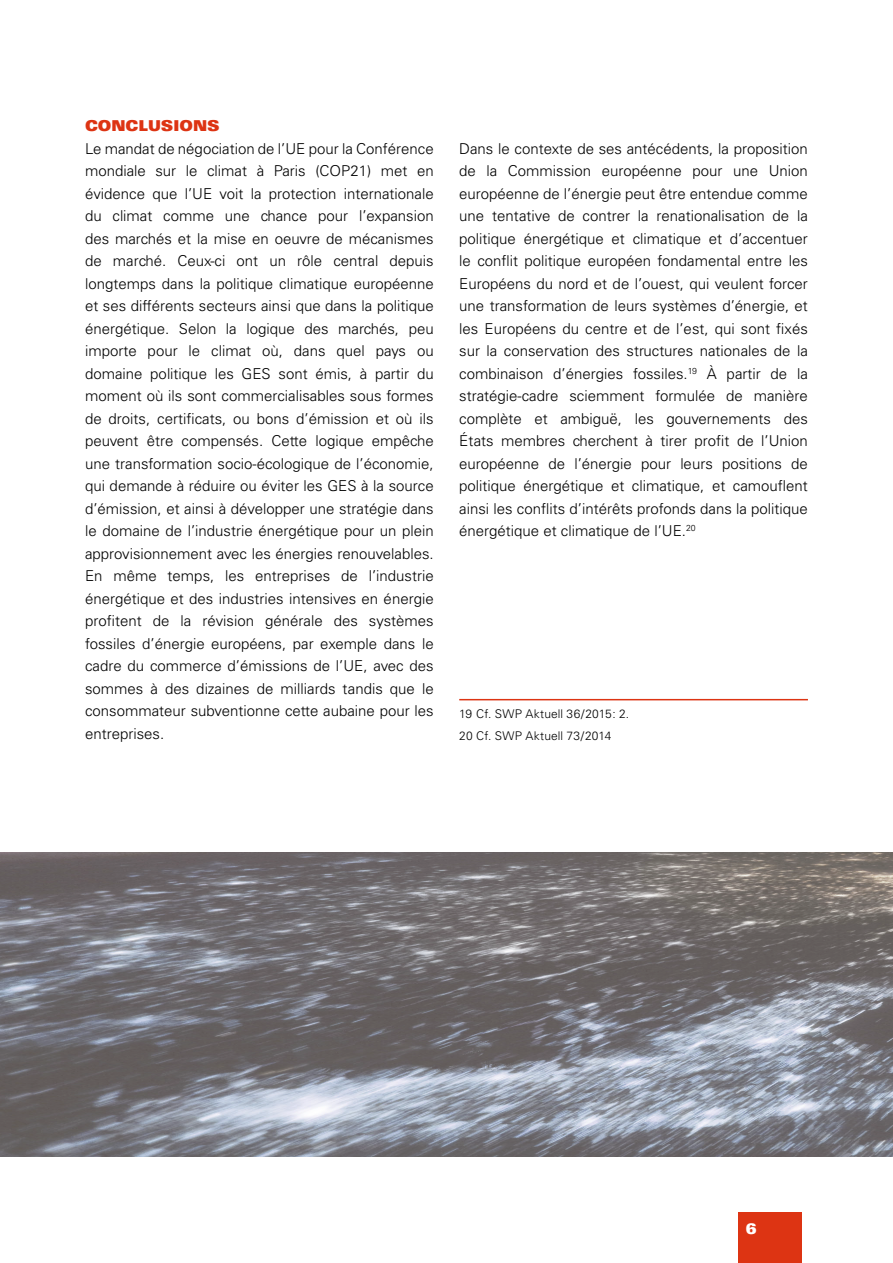
<style>
.page{position:relative;width:893px;height:1263px;background:#fff}
.page>*{position:absolute;margin:0;border:0;box-sizing:border-box;transform-origin:0 0}
.t1{font:300 15px/22.5px "Univers";color:#000;text-align:justify}
.t2{font:900 expanded 15px "Univers";color:#dd3413;scale:.85 1}
.t3{font:900 expanded 15px "Univers";color:#fff;scale:.85 1}
.t4{font:300 12px/22.2px "Univers";letter-spacing:.015em;color:#000}
</style>
<div class="page">
<div style="left:738px;top:1212px;width:63px;height:51px;background:#dd3413"></div>
<hr style="left:459px;top:699px;width:349px;height:1px;background:#dd3413">
<svg style="left:0;top:852px;width:893px;height:305px;background:#7c7b80"></svg>
<p class="t2" style="left:85px;top:117px;width:160px">CONCLUSIONS</p>
<p class="t1" style="left:85px;top:137px;width:350px">Le mandat de négociation de l’UE pour la Conférence mondiale sur le climat à Paris (COP21) met en évidence que l’UE voit la protection internationale du climat comme une chance pour l’expansion des marchés et la mise en oeuvre de mécanismes de marché. Ceux-ci ont un rôle central depuis longtemps dans la politique climatique européenne et ses différents secteurs ainsi que dans la politique énergétique. Selon la logique des marchés, peu importe pour le climat où, dans quel pays ou domaine politique les GES sont émis, à partir du moment où ils sont commercialisables sous formes de droits, certificats, ou bons d’émission et où ils peuvent être compensés. Cette logique empêche une transformation socio-écologique de l’économie, qui demande à réduire ou éviter les GES à la source d’émission, et ainsi à développer une stratégie dans le domaine de l’industrie énergétique pour un plein approvisionnement avec les énergies renouvelables.<br>En même temps, les entreprises de l’industrie énergétique et des industries intensives en énergie profitent de la révision générale des systèmes fossiles d’énergie européens, par exemple dans le cadre du commerce d’émissions de l’UE, avec des sommes à des dizaines de milliards tandis que le consommateur subventionne cette aubaine pour les entreprises.</p>
<p class="t1" style="left:459px;top:137px;width:350px">Dans le contexte de ses antécédents, la proposition de la Commission européenne pour une Union européenne de l’énergie peut être entendue comme une tentative de contrer la renationalisation de la politique énergétique et climatique et d’accentuer le conflit politique européen fondamental entre les Européens du nord et de l’ouest, qui veulent forcer une transformation de leurs systèmes d’énergie, et les E uropéens du centre et de l’est, qui sont fixés sur la conservation des structures nationales de la combinaison d’énergies fossiles.<sup>19</sup> À partir de la stratégie-cadre sciemment formulée de manière complète et ambiguë, les gouvernements des États membres cherchent à tirer profit de l’Union européenne de l’énergie pour leurs positions de politique énergétique et climatique, et camouflent ainsi les conflits d’intérêts profonds dans la politique énergétique et climatique de l’UE .<sup>20</sup></p>
<p class="t4" style="left:459px;top:702px;width:171px">19 Cf. SWP Aktuell 36/2015: 2.<br>20 Cf. SWP Aktuell 73/2014</p>
<p class="t3" style="left:746px;top:1219px;width:14px">6</p>
</div>
